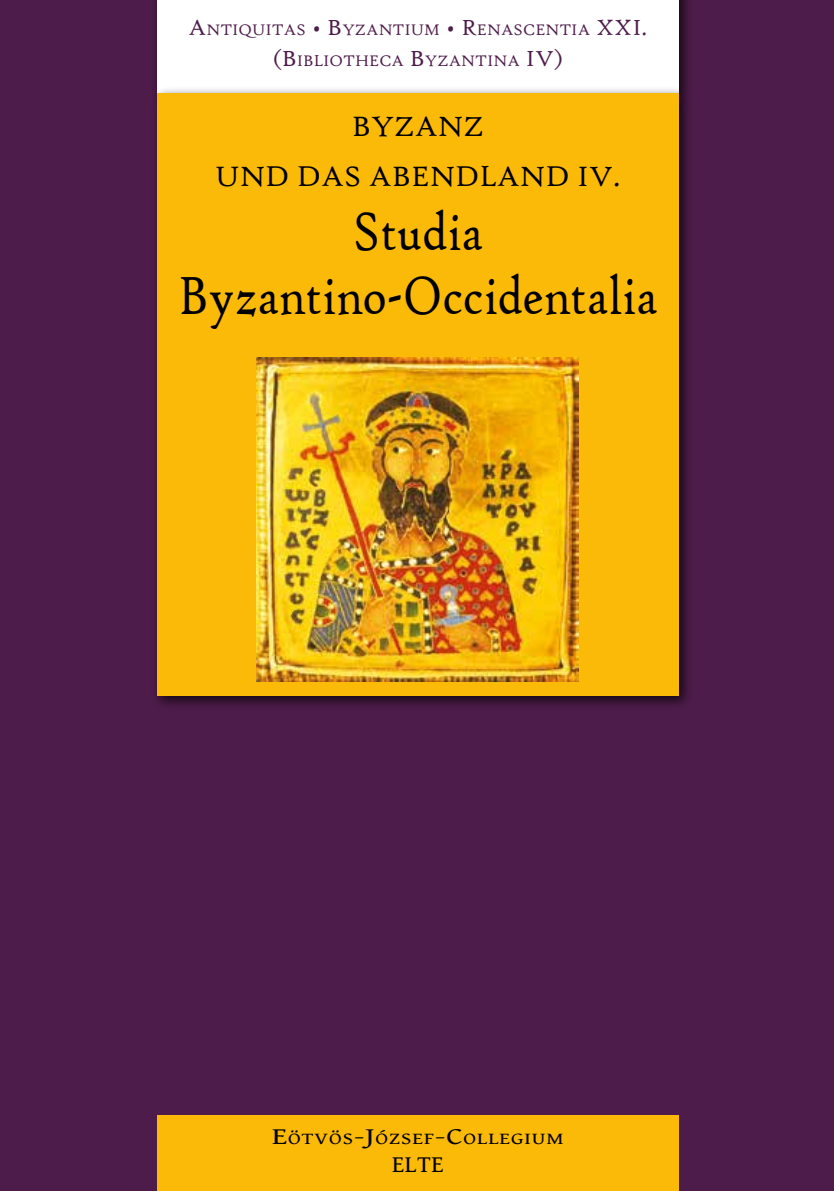
<style>
.page{position:relative;width:834px;height:1191px;background:#fff}
.page>*{position:absolute;margin:0;border:0;box-sizing:border-box;transform-origin:0 0}
.t1{font:57.6px/64px "High Tower Text";color:#000;text-align:center;scale:.83 1}
.t2{font:30px/50px "High Tower Text";color:#000;text-align:center}
.t3{font:24px "Gentium Book Basic";color:#000}
.t4{font:16.8px "Gentium Book Basic";letter-spacing:.045em;color:#000;scale:1.25 1}
.t5{font:16.4px/31.2px "High Tower Text";color:#4e1c4a;text-align:center}
.s1{font-size:23.4px}
.s2{font-size:20px}
.s3{font-size:24px}
</style>
<div class="page">
<div style="left:0;top:0;width:833px;height:1191px;background:#4e1c4a"></div>
<div style="left:157px;top:1115px;width:521px;height:76px;background:#fbb908"></div>
<div style="left:150px;top:0;width:542px;height:108px;background:#000;opacity:.75"></div>
<div style="left:157px;top:0;width:521px;height:93px;background:#fff"></div>
<div style="left:150px;top:86px;width:542px;height:624px;background:#000;opacity:.75"></div>
<div style="left:157px;top:93px;width:521px;height:602px;background:#fbb908"></div>
<img style="left:257px;top:357px;width:321px;height:324px">
<p class="t5" style="left:188px;top:14px;width:460px"><span class="s1">A</span>NTIQUITAS <span class="s2">•</span> <span class="s1">B</span>YZANTIUM <span class="s2">•</span> <span class="s1">R</span>ENASCENTIA <span class="s1">XXI. (B</span>IBLIOTHECA <span class="s1">B</span>YZANTINA <span class="s1">IV)</span></p>
<h2 class="t2" style="left:215px;top:101px;width:406px">BYZANZ<br>UND DAS ABENDLAND IV.</h2>
<h1 class="t1" style="left:178px;top:199px;width:579px">Studia<br>Byzantino-Occidentalia</h1>
<p class="t4" style="left:272px;top:1125px;width:235px"><span class="s3">E</span>ÖTVÖS<span class="s3">-J</span>ÓZSEF<span class="s3">-C</span>OLLEGIUM</p>
<h3 class="t3" style="left:392px;top:1146px;width:53px">ELTE</h3>
</div>
